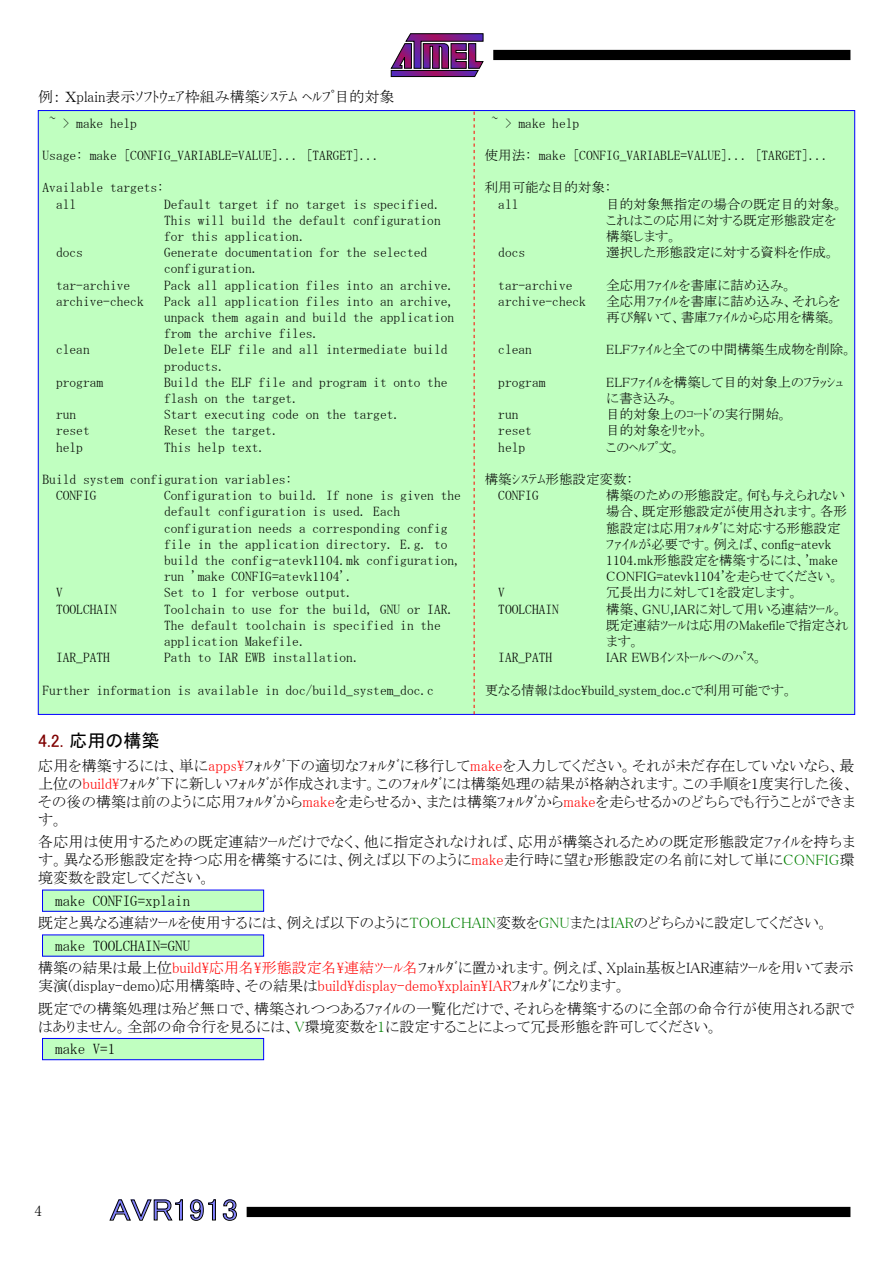
<style>
.page{position:relative;width:893px;height:1263px;background:#fff}
.page>*{position:absolute;margin:0;border:0;box-sizing:border-box;transform-origin:0 0}
.t1{font:30px "MS P Gothic";color:#8080ff;scale:1.1 1}
.t2{font:18px "MS P Gothic";color:#000}
.t3{font:15px/18px "MS P Mincho";color:#000;text-align:justify}
.t4{font:15px "MS Mincho";color:#000}
.t5{font:13.5px/16.2px "MS Mincho";color:#000}
.t6{font:13.5px/16.2px "MS P Mincho";color:#000}
.s1{font-family:"MS P Mincho"}
.s2{font-family:"MS Mincho"}
.s3{color:#800000}
.s4{color:#f00}
.s5{color:#008000}
</style>
<div class="page">
<svg style="left:390px;top:33px;width:94px;height:44px"></svg>
<div style="left:493px;top:50px;width:357px;height:10px;background:#000"></div>
<div style="left:247px;top:1207px;width:603px;height:10px;background:#000"></div>
<svg style="left:109px;top:1199px;width:74px;height:22px"></svg>
<svg style="left:190px;top:1199px;width:26px;height:22px"></svg>
<svg style="left:223px;top:1199px;width:14px;height:22px"></svg>
<div style="left:38px;top:111px;width:817px;height:603px;background:#c0ffc0"></div>
<div style="left:43px;top:890px;width:221px;height:21px;background:#c0ffc0"></div>
<div style="left:43px;top:935px;width:221px;height:21px;background:#c0ffc0"></div>
<div style="left:43px;top:1038px;width:221px;height:22px;background:#c0ffc0"></div>
<div style="left:42px;top:1038px;width:222px;height:22px;border:1px solid #00f"></div>
<svg style="left:474px;top:111px;width:1px;height:603px"></svg>
<p class="t3" style="left:38px;top:88px;width:358px">例： Ｘplain表示ｿﾌﾄｳｪｱ枠組み構築ｼｽﾃﾑ ﾍﾙﾌﾟ目的対象</p>
<p class="t5" style="left:49px;top:115px;width:89px">~ &gt; make help</p>
<p class="t5" style="left:43px;top:147px;width:339px">Usage: make [CONFIG_VARIABLE=VALUE]... [TARGET]...</p>
<p class="t5" style="left:56px;top:179px;width:109px;text-indent:-14px">Available targets: all</p>
<p class="t5" style="left:164px;top:196px;width:278px;text-align:justify">Default target if no target is specified.<br>This will build the default configuration for this application.</p>
<p class="t5" style="left:56px;top:244px;width:28px">docs</p>
<p class="t5" style="left:164px;top:244px;width:265px">Generate documentation for the selected configuration.</p>
<p class="t5" style="left:56px;top:277px;width:76px">tar-archive</p>
<p class="t5" style="left:164px;top:277px;width:292px">Pack all application files into an archive.</p>
<p class="t5" style="left:56px;top:293px;width:89px">archive-check</p>
<p class="t5" style="left:164px;top:293px;width:292px;text-align:justify">Pack all application files into an archive, unpack them again and build the application from the archive files.</p>
<p class="t5" style="left:56px;top:341px;width:35px">clean</p>
<p class="t5" style="left:164px;top:341px;width:285px">Delete ELF file and all intermediate build products.</p>
<p class="t5" style="left:56px;top:374px;width:49px">program</p>
<p class="t5" style="left:164px;top:374px;width:285px">Build the ELF file and program it onto the flash on the target.</p>
<p class="t5" style="left:56px;top:406px;width:22px">run</p>
<p class="t5" style="left:164px;top:406px;width:238px">Start executing code on the target.</p>
<p class="t5" style="left:56px;top:422px;width:35px">reset</p>
<p class="t5" style="left:164px;top:422px;width:116px">Reset the target.</p>
<p class="t5" style="left:56px;top:439px;width:28px">help</p>
<p class="t5" style="left:164px;top:439px;width:103px">This help text.</p>
<p class="t5" style="left:56px;top:471px;width:238px;text-indent:-14px">Build system configuration variables:<br>CONFIG</p>
<p class="t5" style="left:164px;top:487px;width:299px">Configuration to build. If none is given the default configuration is used. Each configuration needs a corresponding config file in the application directory. E.g. to build the config-atevk1104.mk configuration, run 'make CONFIG=atevk1104'.</p>
<p class="t5" style="left:56px;top:584px;width:8px">V</p>
<p class="t5" style="left:164px;top:584px;width:190px">Set to 1 for verbose output.</p>
<p class="t5" style="left:56px;top:601px;width:62px">TOOLCHAIN</p>
<p class="t5" style="left:164px;top:601px;width:292px">Toolchain to use for the build, GNU or IAR.<br>The default toolchain is specified in the application Makefile.</p>
<p class="t5" style="left:56px;top:649px;width:55px">IAR_PATH</p>
<p class="t5" style="left:164px;top:649px;width:197px">Path to IAR EWB installation.</p>
<p class="t5" style="left:43px;top:682px;width:393px">Further information is available in doc/build_system_doc.c</p>
<p class="t5" style="left:491px;top:115px;width:89px">~ &gt; make help</p>
<p class="t5" style="left:485px;top:147px;width:346px"><span class="s1">使用法</span>: make [CONFIG_VARIABLE=VALUE]... [TARGET]...</p>
<p class="t6" style="left:485px;top:179px;width:128px">利用可能な目的対象<span class="s2">:</span></p>
<p class="t5" style="left:498px;top:196px;width:22px">all</p>
<p class="t6" style="left:606px;top:196px;width:239px">目的対象無指定の場合の既定目的対象。これはこの応用に対する既定形態設定を構築します。</p>
<p class="t5" style="left:498px;top:244px;width:28px">docs</p>
<p class="t6" style="left:606px;top:244px;width:230px">選択した形態設定に対する資料を作成。</p>
<p class="t5" style="left:498px;top:277px;width:76px">tar-archive</p>
<p class="t6" style="left:606px;top:277px;width:188px">全応用ﾌｧｲﾙを書庫に詰め込み。</p>
<p class="t5" style="left:498px;top:293px;width:89px">archive-check</p>
<p class="t6" style="left:606px;top:293px;width:235px">全応用ﾌｧｲﾙを書庫に詰め込み、それらを再び解いて、書庫ﾌｧｲﾙから応用を構築。</p>
<p class="t5" style="left:498px;top:341px;width:35px">clean</p>
<p class="t6" style="left:606px;top:341px;width:248px">ELFﾌｧｲﾙと全ての中間構築生成物を削除。</p>
<p class="t5" style="left:498px;top:374px;width:49px">program</p>
<p class="t6" style="left:606px;top:374px;width:238px">ELFﾌｧｲﾙを構築して目的対象上のﾌﾗｯｼｭに書き込み。</p>
<p class="t5" style="left:498px;top:406px;width:22px">run</p>
<p class="t6" style="left:606px;top:406px;width:183px">目的対象上のｺｰﾄﾞの実行開始。</p>
<p class="t5" style="left:498px;top:422px;width:35px">reset</p>
<p class="t6" style="left:606px;top:422px;width:104px">目的対象をﾘｾｯﾄ。</p>
<p class="t5" style="left:498px;top:439px;width:28px">help</p>
<p class="t6" style="left:606px;top:439px;width:76px">このﾍﾙﾌﾟ文。</p>
<p class="t6" style="left:485px;top:471px;width:150px">構築ｼｽﾃﾑ形態設定変数<span class="s2">:</span></p>
<p class="t5" style="left:498px;top:487px;width:42px">CONFIG</p>
<p class="t6" style="left:606px;top:487px;width:242px">構築のための形態設定。何も与えられない場合、既定形態設定が使用されます。各形態設定は応用ﾌｫﾙﾀﾞに対応する形態設定ﾌｧｲﾙが必要です。例えば、config-atevk<br>1104.mk形態設定を構築するには、'make<br>CONFIG=atevk1104'を走らせてください。</p>
<p class="t5" style="left:498px;top:584px;width:8px">V</p>
<p class="t6" style="left:606px;top:584px;width:194px">冗長出力に対して1を設定します。</p>
<p class="t5" style="left:498px;top:601px;width:62px">TOOLCHAIN</p>
<p class="t6" style="left:606px;top:601px;width:244px">構築、GNU,IARに対して用いる連結ﾂｰﾙ。既定連結ﾂｰﾙは応用のMakefileで指定されます。</p>
<p class="t5" style="left:498px;top:649px;width:55px">IAR_PATH</p>
<p class="t6" style="left:606px;top:649px;width:158px">IAR EWBｲﾝｽﾄｰﾙへのﾊﾟｽ。</p>
<p class="t6" style="left:485px;top:682px;width:310px">更なる情報はdoc\build_system_doc.cで利用可能です。</p>
<h2 class="t2" style="left:38px;top:731px;width:123px"><span class="s3">4.2.</span> 応用の構築</h2>
<p class="t3" style="left:38px;top:756px;width:818px">応用を構築するには、単に<span class="s4">apps\</span>ﾌｫﾙﾀﾞ下の適切なﾌｫﾙﾀﾞに移行して<span class="s4">make</span>を入力してください。それが未だ存在していないなら、最上位の<span class="s4">build\</span>ﾌｫﾙﾀﾞ下に新しいﾌｫﾙﾀﾞが作成されます。このﾌｫﾙﾀﾞには構築処理の結果が格納されます。この手順を1度実行した後、その後の構築は前のように応用ﾌｫﾙﾀﾞから<span class="s4">make</span>を走らせるか、または構築ﾌｫﾙﾀﾞから<span class="s4">make</span>を走らせるかのどちらでも行うことができます。</p>
<p class="t3" style="left:38px;top:833px;width:818px">各応用は使用するための既定連結ﾂｰﾙだけでなく、他に指定されなければ、応用が構築されるための既定形態設定ﾌｧｲﾙを持ちます。異なる形態設定を持つ応用を構築するには、例えば以下のように<span class="s4">make</span>走行時に望む形態設定の名前に対して単に<span class="s5">CONFIG</span>環境変数を設定してください。</p>
<p class="t4" style="left:55px;top:893px;width:136px">make CONFIG=xplain</p>
<p class="t3" style="left:38px;top:914px;width:792px">既定と異なる連結ﾂｰﾙを使用するには、例えば以下のように<span class="s5">TOOLCHAIN</span>変数を<span class="s5">GNU</span>または<span class="s5">IAR</span>のどちらかに設定してください。</p>
<p class="t4" style="left:55px;top:938px;width:136px">make TOOLCHAIN=GNU</p>
<p class="t3" style="left:38px;top:959px;width:817px">構築の結果は最上位<span class="s4">build\応用名\形態設定名\連結ﾂｰﾙ名</span>ﾌｫﾙﾀﾞに置かれます。例えば、Xplain基板とIAR連結ﾂｰﾙを用いて表示実演(display-demo)応用構築時、その結果は<span class="s4">build\display-demo\xplain\IAR</span>ﾌｫﾙﾀﾞになります。</p>
<p class="t3" style="left:38px;top:999px;width:818px">既定での構築処理は殆ど無口で、構築されつつあるﾌｧｲﾙの一覧化だけで、それらを構築するのに全部の命令行が使用される訳ではありません。全部の命令行を見るには、<span class="s5">V</span>環境変数を<span class="s5">1</span>に設定することによって冗長形態を許可してください。</p>
<p class="t4" style="left:55px;top:1041px;width:61px">make V=1</p>
<p class="t3" style="left:35px;top:1202px;width:9px">4</p>
<h1 class="t1" style="left:110px;top:1195px;width:118px">AVR1913</h1>
</div>
